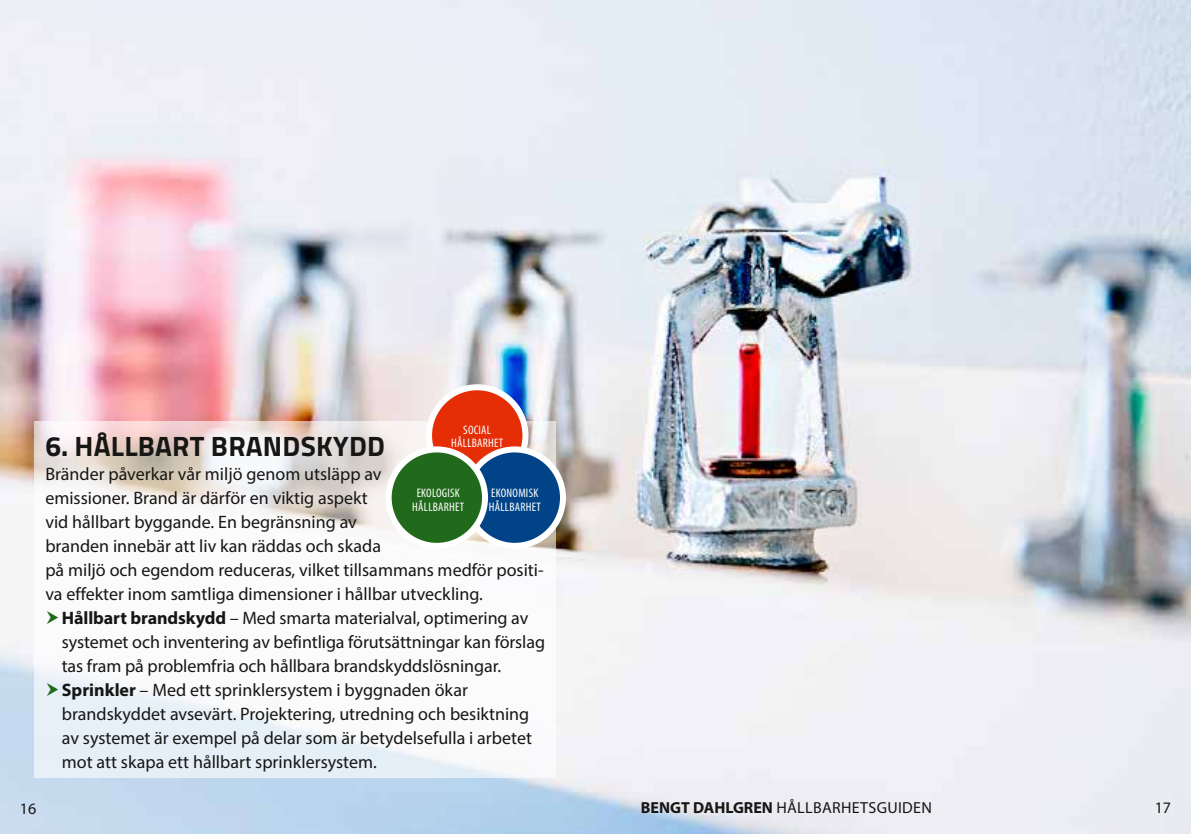
<style>
.page{position:relative;width:1191px;height:834px;background:#fff}
.page>*{position:absolute;margin:0;border:0;box-sizing:border-box;transform-origin:0 0}
.t1{font:700 28px "Titillium Web";letter-spacing:.01em;color:#161614}
.t2{font:18px/24px "Myriad Pro";color:#161614}
.t3{font:16px "Myriad Pro";letter-spacing:.02em;color:#161614}
.t4{font:condensed 12.4px/13.2px "Myriad Pro";letter-spacing:.02em;color:#fff;text-align:center}
.s1{font-weight:700}
</style>
<div class="page">
<img style="left:0;top:0;width:1191px;height:833px">
<svg style="left:34px;top:421px;width:522px;height:356px"></svg>
<div style="left:429px;top:387px;width:96px;height:96px;background:#e52d06;border-radius:50%"></div>
<div style="left:426px;top:384px;width:102px;height:102px;border:6px solid #fff;border-radius:50%"></div>
<div style="left:466px;top:449px;width:97px;height:96px;background:#004387;border-radius:50%"></div>
<div style="left:463px;top:446px;width:103px;height:102px;border:6px solid #fff;border-radius:50%"></div>
<div style="left:389px;top:449px;width:96px;height:96px;background:#226a1b;border-radius:50%"></div>
<div style="left:386px;top:446px;width:102px;height:102px;border:6px solid #fff;border-radius:50%"></div>
<svg style="left:47px;top:611px;width:11px;height:13px"></svg>
<svg style="left:47px;top:683px;width:11px;height:13px"></svg>
<p class="t4" style="left:451px;top:422px;width:53px">SOCIAL<br>HÅLLBARHET</p>
<h1 class="t1" style="left:45px;top:425px;width:341px">6. HÅLLBART BRANDSKYDD</h1>
<p class="t2" style="left:45px;top:462px;width:500px">Bränder påverkar vår miljö genom utsläpp av<br>emissioner. Brand är därför en viktig aspekt<br>vid hållbart byggande. En begränsning av<br>branden innebär att liv kan räddas och skada<br>på miljö och egendom reduceras, vilket tillsammans medför positi&shy;va effekter inom samtliga dimensioner i hållbar utveckling.</p>
<p class="t2" style="left:62px;top:606px;width:485px"><span class="s1">Hållbart brandskydd</span> – Med smarta materialval, optimering av systemet och inventering av befintliga förutsättningar kan förslag tas fram på problemfria och hållbara brandskyddslösningar.<br><span class="s1">Sprinkler</span> – Med ett sprinklersystem i byggnaden ökar brandskyddet avsevärt. Projektering, utredning och besiktning av systemet är exempel på delar som är betydelsefulla i arbetet mot att skapa ett hållbart sprinklersystem.</p>
<p class="t4" style="left:412px;top:486px;width:53px">EKOLOGISK<br>HÅLLBARHET</p>
<p class="t4" style="left:489px;top:486px;width:53px;text-align:left">EKONOMISK<br>HÅLLBARHET</p>
<p class="t3" style="left:20px;top:798px;width:18px">16</p>
<p class="t3" style="left:641px;top:797px;width:292px"><span class="s1">BENGT DAHLGREN</span> HÅLLBARHETSGUIDEN</p>
<p class="t3" style="left:1154px;top:797px;width:18px">17</p>
</div>
